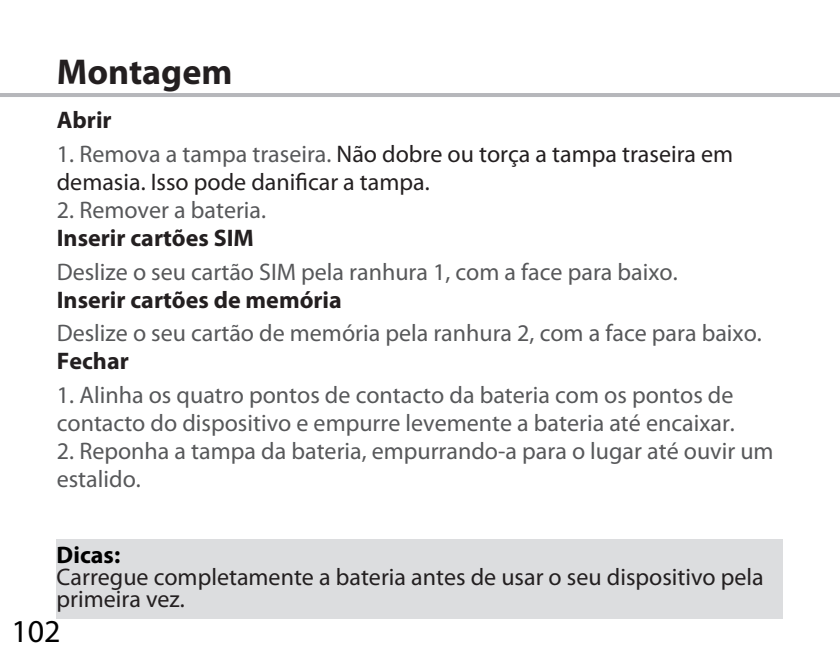
<style>
.page{position:relative;width:840px;height:658px;background:#fff}
.page>*{position:absolute;margin:0;border:0;box-sizing:border-box;transform-origin:0 0}
.t1{font:700 36px "Myriad Pro";color:#231f20}
.t2{font:32px "Myriad Pro";color:#000}
.t3{font:24px/28px "Myriad Pro";color:#57585a}
.t4{font:24px/28px "Myriad Pro";color:#231f20}
.t5{font:700 24px "Myriad Pro";color:#231f20}
.t6{font:700 24px "Myriad Pro";color:#000}
.s1{color:#57585a}
</style>
<div class="page">
<hr style="left:0;top:93px;width:839px;height:4px;background:#b6b7bb">
<div style="left:57px;top:539px;width:725px;height:79px;background:#dcdddf"></div>
<h1 class="t1" style="left:57px;top:48px;width:177px">Montagem</h1>
<p class="t5" style="left:57px;top:104px;width:56px">Abrir</p>
<p class="t4" style="left:57px;top:139px;width:677px"><span class="s1">1. Remova a tampa traseira.</span> Não dobre ou torça a tampa traseira em demasia. Isso pode danificar a tampa.</p>
<p class="t3" style="left:57px;top:195px;width:211px">2. Remover a bateria.</p>
<p class="t5" style="left:57px;top:222px;width:198px">Inserir cartões SIM</p>
<p class="t3" style="left:57px;top:257px;width:622px">Deslize o seu cartão SIM pela ranhura 1, com a face para baixo.</p>
<p class="t5" style="left:57px;top:284px;width:286px">Inserir cartões de memória</p>
<p class="t3" style="left:57px;top:319px;width:706px">Deslize o seu cartão de memória pela ranhura 2, com a face para baixo.</p>
<p class="t5" style="left:57px;top:345px;width:74px">Fechar</p>
<p class="t3" style="left:57px;top:380px;width:679px">1. Alinha os quatro pontos de contacto da bateria com os pontos de contacto do dispositivo e empurre levemente a bateria até encaixar.</p>
<p class="t3" style="left:57px;top:436px;width:718px">2. Reponha a tampa da bateria, empurrando-a para o lugar até ouvir um estalido.</p>
<p class="t6" style="left:57px;top:539px;width:65px">Dicas:</p>
<p class="t4" style="left:57px;top:565px;width:708px;line-height:22px">Carregue completamente a bateria antes de usar o seu dispositivo pela primeira vez.</p>
<h2 class="t2" style="left:11px;top:611px;width:51px">102</h2>
</div>
